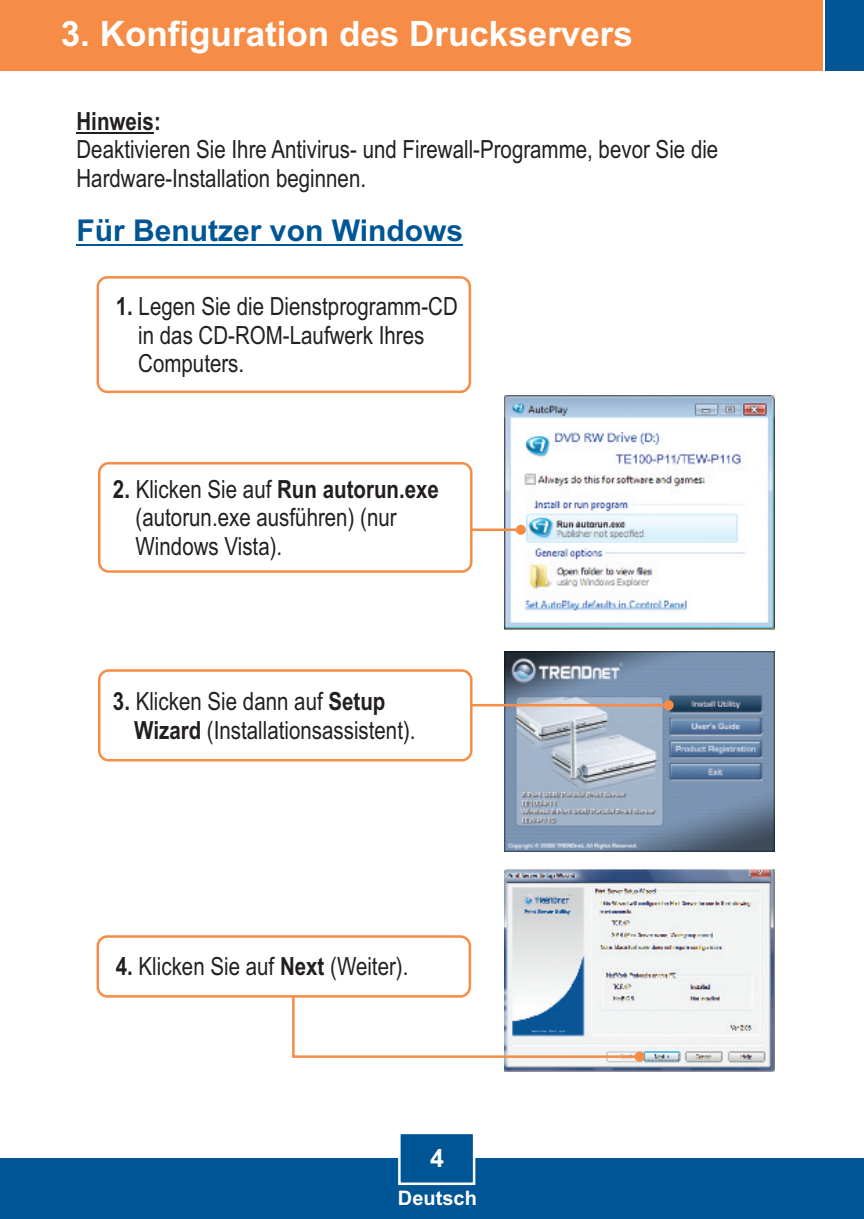
<style>
.page{position:relative;width:864px;height:1219px;background:#fff}
.page>*{position:absolute;margin:0;border:0;box-sizing:border-box;transform-origin:0 0}
.t1{font:700 35px "Arial";color:#fff}
.t2{font:700 30px "Arial";color:#005595}
.t3{font:25px/28.2px "Arial Narrow";color:#231f20}
.t4{font:700 25px "Arial Narrow";color:#231f20}
.t5{font:700 25px "Arial";color:#fff}
.t6{font:700 20px "Arial";color:#fff}
.s1{font-weight:700}
</style>
<div class="page">
<div style="left:0;top:1158px;width:863px;height:60px;background:#005595"></div>
<div style="left:0;top:0;width:822px;height:71px;background:#f68c45"></div>
<div style="left:825px;top:0;width:38px;height:71px;background:#005595"></div>
<svg style="left:398px;top:1134px;width:78px;height:51px"></svg>
<img style="left:504px;top:395px;width:270px;height:235px">
<svg style="left:472px;top:524px;width:54px;height:10px"></svg>
<img style="left:504px;top:868px;width:270px;height:202px">
<div style="left:96px;top:276px;width:375px;height:117px;background:#fff;border:3px solid #f68c45;border-radius:9px"></div>
<svg style="left:292px;top:947px;width:352px;height:114px"></svg>
<div style="left:96px;top:935px;width:375px;height:62px;background:#fff;border:3px solid #f68c45;border-radius:9px"></div>
<hr style="left:76px;top:244px;width:387px;height:1px;background:#005595">
<hr style="left:76px;top:132px;width:78px;height:1px;background:#231f20">
<div style="left:98px;top:462px;width:374px;height:110px;background:#fff;border:3px solid #f68c45;border-radius:9px"></div>
<img style="left:504px;top:651px;width:270px;height:199px">
<svg style="left:472px;top:700px;width:201px;height:10px;background:#cdb8ae"></svg>
<div style="left:98px;top:669px;width:374px;height:92px;background:#fff;border:3px solid #f68c45;border-radius:9px"></div>
<h1 class="t1" style="left:61px;top:20px;width:573px">3. Konfiguration des Druckservers</h1>
<p class="t4" style="left:76px;top:112px;width:86px">Hinweis:</p>
<p class="t3" style="left:76px;top:138px;width:643px">Deaktivieren Sie Ihre Antivirus- und Firewall-Programme, bevor Sie die<br>Hardware-Installation beginnen.</p>
<p class="t2" style="left:76px;top:219px;width:388px">Für Benutzer von Windows</p>
<p class="t3" style="left:138px;top:294px;width:321px;text-indent:-22px"><span class="s1">1.</span> Legen Sie die Dienstprogramm-CD in das CD-ROM-Laufwerk Ihres<br>Computers.</p>
<p class="t3" style="left:136px;top:477px;width:305px;text-indent:-23px"><span class="s1">2.</span> Klicken Sie auf <span class="s1">Run autorun.exe </span>(autorun.exe ausführen) (nur<br>Windows Vista).</p>
<p class="t3" style="left:134px;top:689px;width:283px;text-indent:-21px"><span class="s1">3.</span> Klicken Sie dann auf <span class="s1">Setup<br>Wizard</span> (Installationsassistent).</p>
<p class="t3" style="left:116px;top:954px;width:294px"><span class="s1">4.</span> Klicken Sie auf <span class="s1">Next</span> (Weiter).</p>
<p class="t5" style="left:430px;top:1148px;width:15px">4</p>
<p class="t6" style="left:398px;top:1189px;width:80px">Deutsch</p>
</div>
